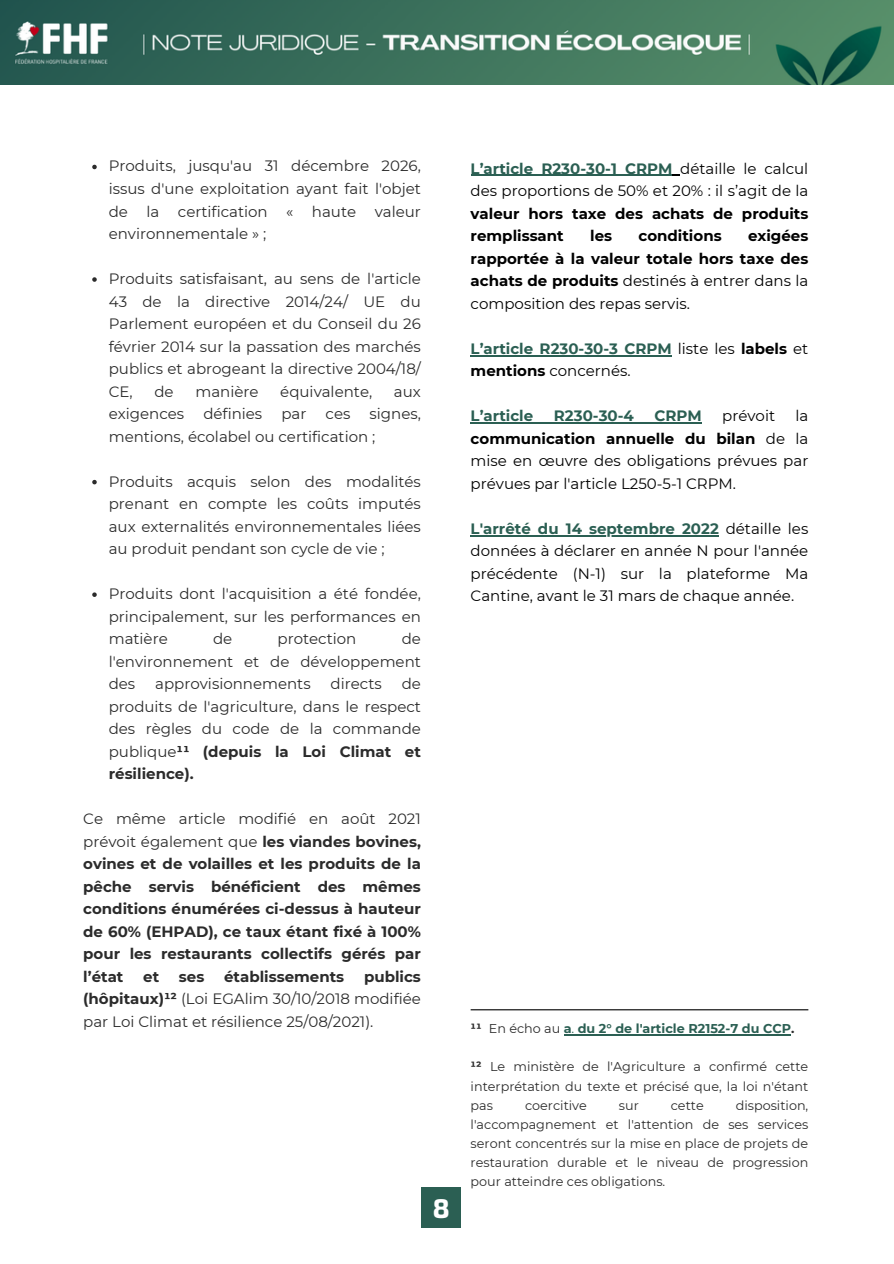
<style>
.page{position:relative;width:894px;height:1264px;background:#fff}
.page>*{position:absolute;margin:0;border:0;box-sizing:border-box;transform-origin:0 0}
.t1{font:700 27.6px "Thicker";color:#fff}
.t2{font:15px/22.5px "Montserrat";color:#2b2b2b;text-align:justify}
.t3{font:15px/22.5px "Montserrat";color:#000;text-align:justify}
.t4{font:700 15px/22.5px "Montserrat";color:#2b2b2b;text-align:justify}
.t5{font:700 15px/22.5px "Montserrat";color:#000;text-align:justify}
.t6{font:700 15px/22.5px "Montserrat";color:#2b5f53}
.t7{font:12.75px/19.2px "Montserrat";color:#2b2b2b;text-align:justify}
.t8{font:700 12.75px "Montserrat";color:#2b5f53}
.s1{font-weight:700}
.s2{font-weight:400}
.s3{font-weight:700;color:#2b5f53}
.s4{font-weight:400;color:#000}
.s5{color:#000}
.s6{color:#2b2b2b}
.s7{font-weight:400;color:#2b2b2b}
</style>
<div class="page">
<svg style="left:92px;top:165px;width:5px;height:4px"></svg>
<svg style="left:92px;top:277px;width:5px;height:5px"></svg>
<svg style="left:92px;top:480px;width:5px;height:4px"></svg>
<svg style="left:92px;top:592px;width:5px;height:5px"></svg>
<div style="left:422px;top:1187px;width:39px;height:40px;background:#2b5f53"></div>
<img style="left:0;top:1px;width:893px;height:84px">
<hr style="left:470px;top:175px;width:202px;height:1px;background:#2b5f53">
<hr style="left:470px;top:355px;width:201px;height:1px;background:#2b5f53">
<hr style="left:470px;top:422px;width:231px;height:1px;background:#2b5f53">
<hr style="left:470px;top:535px;width:248px;height:1px;background:#2b5f53">
<hr style="left:470px;top:1009px;width:338px;height:1px;background:#000">
<svg style="left:564px;top:1034px;width:13px;height:1px"></svg>
<hr style="left:577px;top:1034px;width:214px;height:1px;background:#2b5f53">
<p class="t2" style="left:109px;top:155px;width:313px">Produits, jusqu'au 31 décembre 2026, issus d'une exploitation ayant fait l'objet de la certification « haute valeur environnementale » ;</p>
<p class="t2" style="left:109px;top:267px;width:313px">Produits satisfaisant, au sens de l'article 43 de la directive 2014/24/ UE du Parlement européen et du Conseil du 26 février 2014 sur la passation des marchés publics et abrogeant la directive 2004/18/ CE,</p>
<p class="t2" style="left:154px;top:380px;width:21px">de</p>
<p class="t2" style="left:195px;top:380px;width:65px">manière</p>
<p class="t2" style="left:280px;top:380px;width:93px">équivalente,</p>
<p class="t2" style="left:394px;top:380px;width:28px">aux</p>
<p class="t2" style="left:109px;top:402px;width:77px">exigences</p>
<p class="t2" style="left:203px;top:402px;width:60px">définies</p>
<p class="t2" style="left:281px;top:402px;width:27px">par</p>
<p class="t2" style="left:325px;top:402px;width:26px">ces</p>
<p class="t2" style="left:109px;top:402px;width:313px;text-indent:261px">signes, mentions, écolabel ou certification ;</p>
<p class="t2" style="left:109px;top:470px;width:313px">Produits acquis selon des modalités prenant en compte les coûts imputés aux externalités environnementales liées au produit pendant son cycle de vie ;</p>
<p class="t2" style="left:109px;top:582px;width:313px">Produits dont l'acquisition a été fondée, principalement, sur les performances en matière</p>
<p class="t2" style="left:109px;top:627px;width:313px;text-indent:293px">de l'environnement et de développement des</p>
<p class="t2" style="left:213px;top:627px;width:21px">de</p>
<p class="t2" style="left:277px;top:627px;width:80px">protection</p>
<p class="t2" style="left:109px;top:672px;width:313px;text-indent:293px">de produits de l'agriculture, dans le respect des règles du code de la commande publique<span class="s1">¹¹ (depuis la Loi Climat et résilience).</span></p>
<p class="t4" style="left:83px;top:807px;width:339px"><span class="s2">Ce même article modifié en août 2021 prévoit également que</span> les viandes bovines, ovines et de volailles et les produits de la pêche servis bénéficient des mêmes conditions énumérées ci-dessus à hauteur de 60% (EHPAD), ce taux étant fixé à 100% pour les restaurants collectifs gérés par l’état</p>
<p class="t2" style="left:155px;top:672px;width:157px">approvisionnements</p>
<p class="t2" style="left:330px;top:672px;width:53px">directs</p>
<p class="t2" style="left:83px;top:965px;width:339px;text-indent:281px"><span class="s1">publics (hôpitaux)¹²</span> (Loi EGAlim 30/10/2018 modifiée par Loi Climat et résilience 25/08/2021).</p>
<p class="t4" style="left:143px;top:965px;width:17px">et</p>
<p class="t4" style="left:179px;top:965px;width:27px">ses</p>
<p class="t4" style="left:224px;top:965px;width:122px">établissements</p>
<h1 class="t1" style="left:433px;top:1193px;width:18px">8</h1>
<p class="t3" style="left:470px;top:157px;width:339px"><span class="s3">L’article R230-30-1 CRPM</span> détaille le calcul des proportions de 50% et 20% : il s’agit de la <span class="s1">valeur hors taxe des achats de produits remplissant</span></p>
<p class="t5" style="left:470px;top:225px;width:339px;text-indent:277px">exigées rapportée à la valeur totale hors taxe des achats de produits <span class="s2">destinés à entrer dans la composition des repas servis.</span></p>
<h1 class="t6" style="left:470px;top:337px;width:339px">L’article R230-30-3 CRPM <span class="s4">liste les</span> <span class="s5">labels</span> <span class="s4">et </span><span class="s5">mentions</span> <span class="s4">concernés.</span></h1>
<h1 class="t6" style="left:470px;top:405px;width:64px">L’article</h1>
<h1 class="t6" style="left:553px;top:405px;width:81px">R230-30-4</h1>
<h1 class="t6" style="left:654px;top:405px;width:49px">CRPM</h1>
<h1 class="t3" style="left:722px;top:405px;width:54px">prévoit</h1>
<p class="t5" style="left:590px;top:225px;width:23px">les</p>
<p class="t5" style="left:638px;top:225px;width:85px">conditions</p>
<h1 class="t3" style="left:470px;top:405px;width:339px;text-indent:325px">la <span class="s1">communication annuelle du bilan</span> de la mise en œuvre des obligations prévues par prévues par l'article L250-5-1 CRPM.</h1>
<h1 class="t3" style="left:470px;top:517px;width:339px"><span class="s3">L'arrêté du 14 septembre 2022</span> détaille les données à déclarer en année N pour l'année précédente (N-1) sur la plateforme Ma Cantine, avant le 31 mars de chaque année.</h1>
<h1 class="t8" style="left:470px;top:1020px;width:325px"><span class="s6">¹¹</span> <span class="s7">En écho au</span> a<span class="s2">.</span> du 2° de l'article R2152-7 du CCP<span class="s6">.</span></h1>
<p class="t7" style="left:470px;top:1057px;width:339px"><span class="s1">¹²</span> Le ministère de l'Agriculture a confirmé cette interprétation du texte et précisé que, la loi n'étant pas</p>
<p class="t7" style="left:470px;top:1095px;width:339px;text-indent:265px">disposition, l'accompagnement et l'attention de ses services seront concentrés sur la mise en place de projets de restauration durable et le niveau de progression pour atteindre ces obligations.</p>
<p class="t7" style="left:525px;top:1095px;width:63px">coercitive</p>
<p class="t7" style="left:618px;top:1095px;width:21px">sur</p>
<p class="t7" style="left:670px;top:1095px;width:34px">cette</p>
</div>
